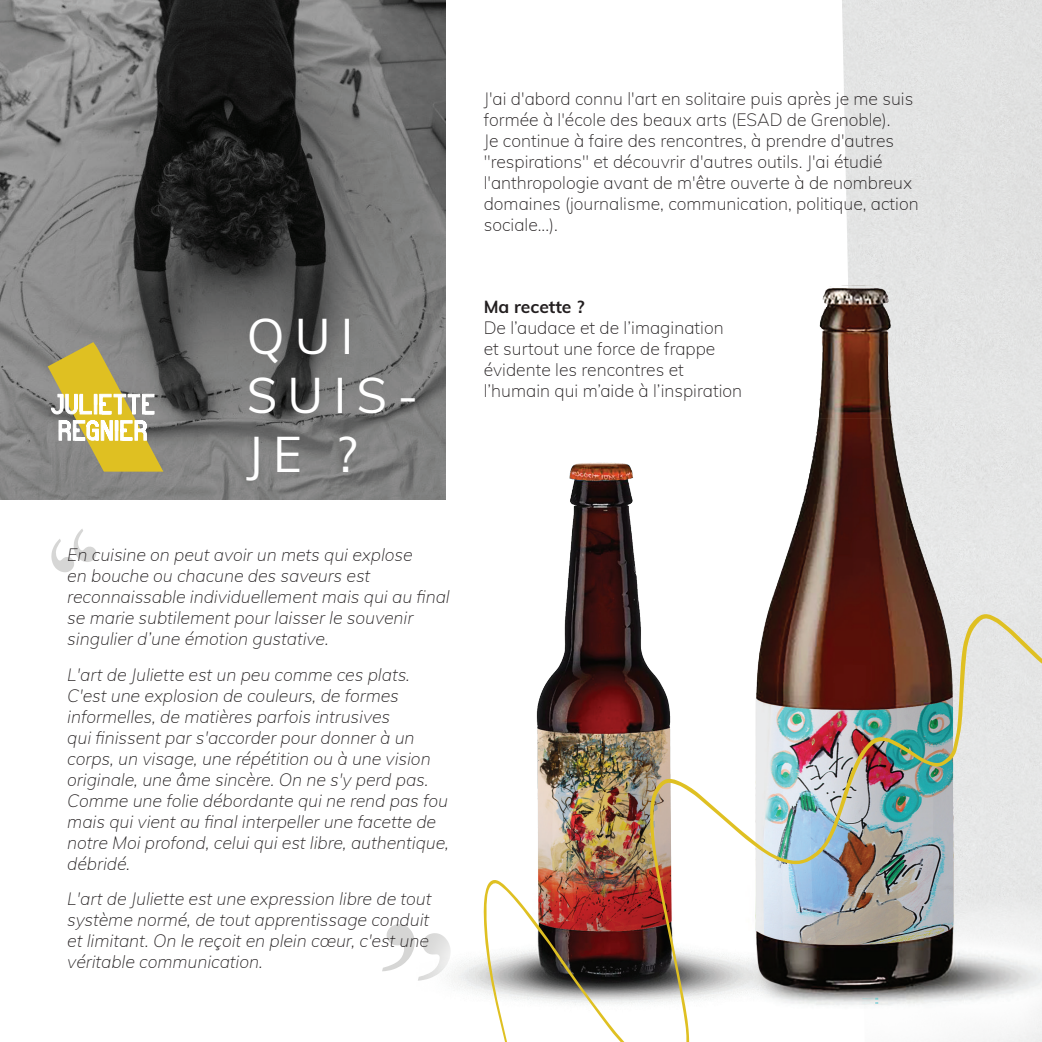
<style>
.page{position:relative;width:1042px;height:1042px;background:#fff}
.page>*{position:absolute;margin:0;border:0;box-sizing:border-box;transform-origin:0 0}
.t1{font:49px/58.8px "Muli";letter-spacing:.21em;color:#fff}
.t2{font:italic 200 17.5px/21px "Muli";color:#231f20}
.t3{font:200 17.5px/21px "Muli";color:#231f20}
.t4{font:700 17.5px "Muli";color:#231f20}
</style>
<div class="page">
<svg style="left:51px;top:529px;width:45px;height:43px"></svg>
<div style="left:842px;top:0;width:200px;height:261px;background:#e2e3e2"></div>
<svg style="left:382px;top:924px;width:33px;height:48px"></svg>
<img style="left:416px;top:261px;width:626px;height:732px">
<img style="left:483px;top:496px;width:559px;height:546px">
<img style="left:0;top:0;width:446px;height:499px">
<svg style="left:13px;top:283px;width:177px;height:189px"></svg>
<h1 class="t1" style="left:247px;top:305px;width:173px">QUI<br>SUIS-<br>JE ?</h1>
<p class="t2" style="left:67px;top:543px;width:386px">En cuisine on peut avoir un mets qui explose<br>en bouche ou chacune des saveurs est reconnaissable individuellement mais qui au final se marie subtilement pour laisser le souvenir singulier d’une émotion gustative.</p>
<p class="t2" style="left:67px;top:663px;width:385px">L'art de Juliette est un peu comme ces plats.<br>C'est une explosion de couleurs, de formes informelles, de matières parfois intrusives<br>qui finissent par s'accorder pour donner à un corps, un visage, une répétition ou à une vision originale, une âme sincère. On ne s'y perd pas.<br>Comme une folie débordante qui ne rend pas fou mais qui vient au final interpeller une facette de notre Moi profond, celui qui est libre, authentique, débridé.</p>
<p class="t2" style="left:67px;top:888px;width:368px">L'art de Juliette est une expression libre de tout système normé, de tout apprentissage conduit et limitant. On le reçoit en plein cœur, c'est une véritable communication.</p>
<p class="t3" style="left:484px;top:87px;width:436px">J'ai d'abord connu l'art en solitaire puis après je me suis formée à l'école des beaux arts (ESAD de Grenoble).<br>Je continue à faire des rencontres, à prendre d'autres "respirations" et découvrir d'autres outils. J'ai étudié l'anthropologie avant de m'être ouverte à de nombreux domaines (journalisme, communication, politique, action sociale...).</p>
<p class="t4" style="left:484px;top:294px;width:102px">Ma recette ?</p>
<p class="t3" style="left:484px;top:316px;width:260px">De l’audace et de l’imagination et surtout une force de frappe évidente les rencontres et l’humain qui m’aide à l’inspiration</p>
</div>
